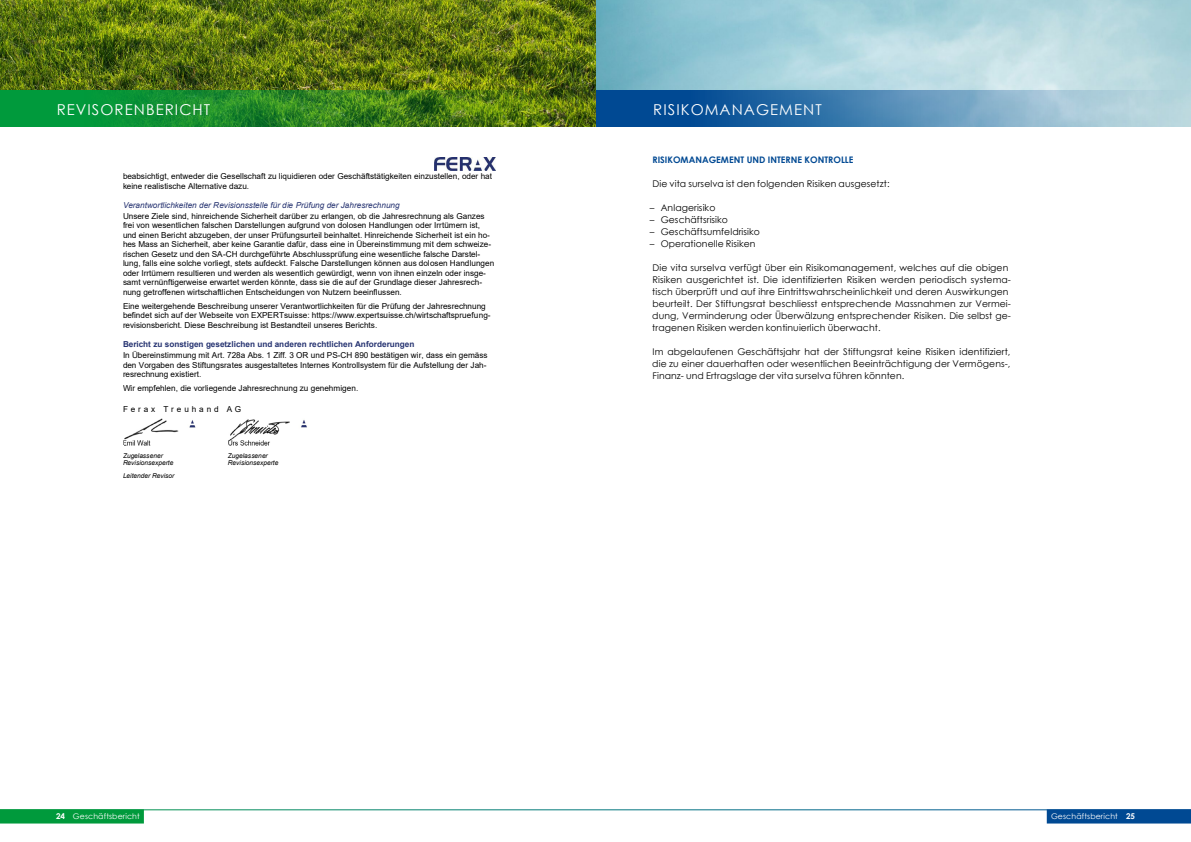
<style>
.page{position:relative;width:1191px;height:842px;background:#fff}
.page>*{position:absolute;margin:0;border:0;box-sizing:border-box;transform-origin:0 0}
.t1{font:15px "Century Gothic";letter-spacing:.07em;color:#fff}
.t2{font:9.2px/12px "Century Gothic";letter-spacing:.01em;color:#000}
.t3{font:700 9px "Century Gothic";color:#004993}
.t4{font:8.2px/9.5px "Arial";color:#000}
.t5{font:italic 8.2px "Arial";color:#263371}
.t6{font:700 8.2px "Arial";color:#263371}
.t7{font:8.2px "Arial";letter-spacing:.35em;color:#000}
.t8{font:7.8px "Century Gothic";letter-spacing:.02em;color:#fff}
.t9{font:italic 6.6px "Arial";color:#000}
.s1{font-weight:700;font-size:8px}
</style>
<div class="page">
<div style="left:1046px;top:809px;width:145px;height:14px;background:#004993"></div>
<div style="left:0;top:809px;width:144px;height:14px;background:#009a3c"></div>
<img style="left:595px;top:0;width:596px;height:90px">
<svg style="left:595px;top:90px;width:596px;height:37px;background:#588db7"></svg>
<img style="left:0;top:0;width:595px;height:127px">
<img style="left:0;top:90px;width:595px;height:36px">
<img style="left:434px;top:157px;width:61px;height:14px">
<img style="left:125px;top:419px;width:182px;height:26px">
<h1 class="t1" style="left:57px;top:99px;width:155px">REVISORENBERICHT</h1>
<h1 class="t1" style="left:653px;top:99px;width:170px">RISIKOMANAGEMENT</h1>
<p class="t4" style="left:123px;top:172px;width:370px">beabsichtigt, entweder die Gesellschaft zu liquidieren oder Geschäftstätigkeiten einzustellen, oder hat keine realistische Alternative dazu.</p>
<p class="t5" style="left:123px;top:200px;width:278px">Verantwortlichkeiten der Revisionsstelle für die Prüfung der Jahresrechnung</p>
<p class="t4" style="left:123px;top:211px;width:373px">Unsere Ziele sind, hinreichende Sicherheit darüber zu erlangen, ob die Jahresrechnung als Ganzes frei von wesentlichen falschen Darstellungen aufgrund von dolosen Handlungen oder Irrtümern ist, und einen Bericht abzugeben, der unser Prüfungsurteil beinhaltet. Hinreichende Sicherheit ist ein ho&shy;hes Mass an Sicherheit, aber keine Garantie dafür, dass eine in Übereinstimmung mit dem schweize&shy;rischen Gesetz und den SA-CH durchgeführte Abschlussprüfung eine wesentliche falsche Darstel&shy;lung, falls eine solche vorliegt, stets aufdeckt. Falsche Darstellungen können aus dolosen Handlungen oder Irrtümern resultieren und werden als wesentlich gewürdigt, wenn von ihnen einzeln oder insge&shy;samt vernünftigerweise erwartet werden könnte, dass sie die auf der Grundlage dieser Jahresrech&shy;nung getroffenen wirtschaftlichen Entscheidungen von Nutzern beeinflussen.</p>
<p class="t4" style="left:123px;top:301px;width:369px">Eine weitergehende Beschreibung unserer Verantwortlichkeiten für die Prüfung der Jahresrechnung befindet sich auf der Webseite von EXPERTsuisse: https://www.expertsuisse.ch/wirtschaftspruefung&shy;revisionsbericht. Diese Beschreibung ist Bestandteil unseres Berichts.</p>
<p class="t6" style="left:123px;top:339px;width:293px">Bericht zu sonstigen gesetzlichen und anderen rechtlichen Anforderungen</p>
<p class="t4" style="left:123px;top:350px;width:366px">In Übereinstimmung mit Art. 728a Abs. 1 Ziff. 3 OR und PS-CH 890 bestätigen wir, dass ein gemäss den Vorgaben des Stiftungsrates ausgestaltetes Internes Kontrollsystem für die Aufstellung der Jah&shy;resrechnung existiert.</p>
<p class="t4" style="left:123px;top:384px;width:237px">Wir empfehlen, die vorliegende Jahresrechnung zu genehmigen.</p>
<p class="t7" style="left:123px;top:404px;width:120px">Ferax Treuhand AG</p>
<p class="t9" style="left:123px;top:451px;width:41px">Zugelassener</p>
<p class="t9" style="left:228px;top:451px;width:41px">Zugelassener</p>
<p class="t9" style="left:123px;top:458px;width:52px">Revisionsexperte</p>
<p class="t9" style="left:228px;top:458px;width:52px">Revisionsexperte</p>
<p class="t9" style="left:123px;top:471px;width:53px">Leitender Revisor</p>
<p class="t3" style="left:652px;top:152px;width:203px">RISIKOMANAGEMENT UND INTERNE KONTROLLE</p>
<p class="t2" style="left:652px;top:177px;width:239px">Die vita surselva ist den folgenden Risiken ausgesetzt:</p>
<p class="t2" style="left:650px;top:201px;width:67px">– Anlagerisiko</p>
<p class="t2" style="left:650px;top:213px;width:80px">– Geschäftsrisiko</p>
<p class="t2" style="left:650px;top:225px;width:112px">– Geschäftsumfeldrisiko</p>
<p class="t2" style="left:650px;top:237px;width:107px">– Operationelle Risiken</p>
<p class="t2" style="left:652px;top:261px;width:360px">Die vita surselva verfügt über ein Risikomanagement, welches auf die obigen Risiken ausgerichtet ist. Die identifizierten Risiken werden periodisch systema&shy;tisch überprüft und auf ihre Eintrittswahrscheinlichkeit und deren Auswirkungen beurteilt. Der Stiftungsrat beschliesst entsprechende Massnahmen zur Vermei&shy;dung, Verminderung oder Überwälzung entsprechender Risiken. Die selbst ge&shy;tragenen Risiken werden kontinuierlich überwacht.</p>
<p class="t2" style="left:652px;top:345px;width:360px;text-align:justify">Im abgelaufenen Geschäftsjahr hat der Stiftungsrat keine Risiken identifiziert, die zu einer dauerhaften oder wesentlichen Beeinträchtigung der Vermögens-, Finanz- und Ertragslage der vita surselva führen könnten.</p>
<p class="t8" style="left:56px;top:811px;width:85px"><span class="s1">24</span> Geschäftsbericht</p>
<p class="t8" style="left:1051px;top:811px;width:85px">Geschäftsbericht <span class="s1">25</span></p>
</div>
